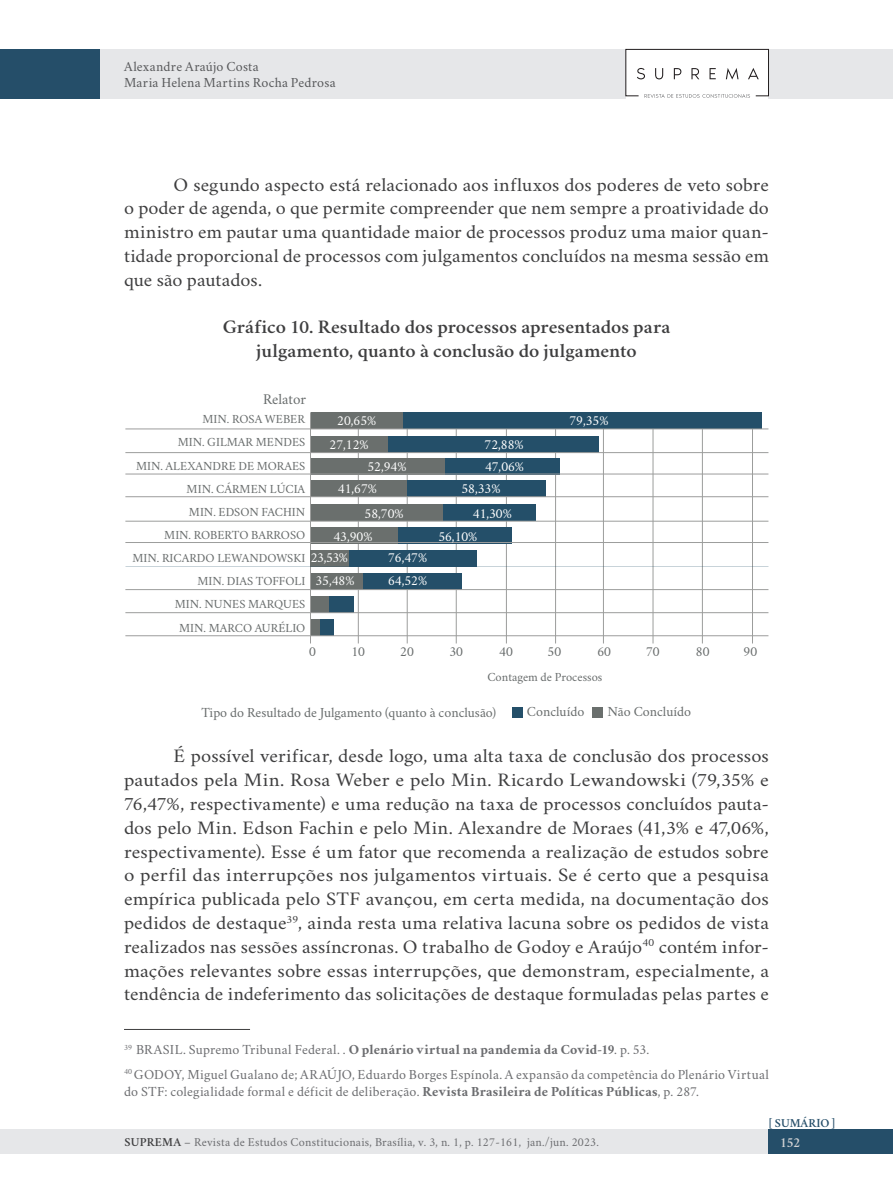
<style>
.page{position:relative;width:893px;height:1191px;background:#fff}
.page>*{position:absolute;margin:0;border:0;box-sizing:border-box;transform-origin:0 0}
.texto_corrido_pt{font:19.25px/23.8px "Crimson";color:#3e3e3f;text-align:justify;scale:1.06 1}
.texto_corrido_pt-2{font:19.25px/23.8px "Crimson";color:#3e3e3f;text-align:justify;scale:1.05 1}
.NOME_IMG_e_Tabela{font:600 19.25px/23.8px "Crimson";color:#3e3e3f;text-align:center;scale:1.05 1}
.t1{font:15.05px "Crimson";color:#686c6c}
.FOOTNOTE{font:14px/16.6px "Crimson";letter-spacing:.015em;color:#6c6d70}
.t2{font:14px "Crimson";color:#fff}
.t3{font:14px "Crimson";color:#686c6c}
.t4{font:14px/15.8px "Crimson";letter-spacing:.02em;color:#57585a}
.t5{font:600 14px "Crimson";color:#d1d2d4}
.t6{font:12.42px/23.1px "Crimson";color:#686c6c;text-align:right}
.t7{font:12.25px "Crimson";letter-spacing:.02em;color:#6c6d70}
.t8{font:600 12.25px "Crimson";color:#254e69}
.s1{font-weight:700}
.s2{font-weight:600;color:#3e3e3f}
</style>
<div class="page">
<div style="left:0;top:1129px;width:790px;height:25px;background:#e6e7e9"></div>
<div style="left:0;top:49px;width:892px;height:50px;background:#e6e7e9"></div>
<div style="left:768px;top:1129px;width:124px;height:25px;background:#254e69"></div>
<div style="left:0;top:49px;width:99px;height:50px;background:#254e69"></div>
<div style="left:626px;top:50px;width:142px;height:49px;background:#fff"></div>
<svg style="left:625px;top:48px;width:144px;height:50px"></svg>
<hr style="left:310px;top:412px;width:1px;height:231px;background:#9c9d9c">
<hr style="left:358px;top:412px;width:1px;height:231px;background:#9c9d9c">
<hr style="left:407px;top:412px;width:1px;height:231px;background:#9c9d9c">
<hr style="left:456px;top:412px;width:1px;height:231px;background:#9c9d9c">
<hr style="left:506px;top:412px;width:1px;height:231px;background:#9c9d9c">
<hr style="left:555px;top:412px;width:1px;height:231px;background:#9c9d9c">
<hr style="left:603px;top:412px;width:1px;height:231px;background:#9c9d9c">
<hr style="left:653px;top:412px;width:1px;height:231px;background:#9c9d9c">
<hr style="left:702px;top:412px;width:1px;height:231px;background:#9c9d9c">
<hr style="left:752px;top:412px;width:1px;height:231px;background:#9c9d9c">
<div style="left:311px;top:412px;width:94px;height:17px;background:#6a6f6d"></div>
<div style="left:311px;top:527px;width:88px;height:16px;background:#6a6f6d"></div>
<div style="left:311px;top:550px;width:40px;height:16px;background:#6a6f6d"></div>
<div style="left:311px;top:573px;width:53px;height:16px;background:#6a6f6d"></div>
<div style="left:311px;top:596px;width:19px;height:16px;background:#6a6f6d"></div>
<div style="left:311px;top:619px;width:9px;height:17px;background:#6a6f6d"></div>
<div style="left:320px;top:619px;width:13px;height:17px;background:#244f69"></div>
<div style="left:329px;top:596px;width:24px;height:16px;background:#244f69"></div>
<div style="left:363px;top:573px;width:98px;height:16px;background:#244f69"></div>
<div style="left:349px;top:550px;width:128px;height:16px;background:#244f69"></div>
<div style="left:398px;top:527px;width:113px;height:16px;background:#244f69"></div>
<div style="left:311px;top:436px;width:78px;height:16px;background:#6a6f6d"></div>
<div style="left:442px;top:504px;width:94px;height:17px;background:#244f69"></div>
<div style="left:444px;top:458px;width:115px;height:16px;background:#244f69"></div>
<div style="left:311px;top:458px;width:133px;height:16px;background:#6a6f6d"></div>
<div style="left:311px;top:480px;width:97px;height:17px;background:#6a6f6d"></div>
<div style="left:311px;top:504px;width:131px;height:17px;background:#6a6f6d"></div>
<div style="left:407px;top:480px;width:139px;height:17px;background:#244f69"></div>
<div style="left:388px;top:436px;width:211px;height:16px;background:#244f69"></div>
<div style="left:403px;top:412px;width:359px;height:17px;background:#244f69"></div>
<hr style="left:125px;top:428px;width:643px;height:1px;background:#9c9d9c">
<hr style="left:125px;top:452px;width:643px;height:1px;background:#9c9d9c">
<hr style="left:125px;top:474px;width:643px;height:1px;background:#9c9d9c">
<hr style="left:125px;top:496px;width:643px;height:1px;background:#9c9d9c">
<hr style="left:125px;top:521px;width:643px;height:1px;background:#9c9d9c">
<hr style="left:125px;top:542px;width:643px;height:1px;background:#9c9d9c">
<hr style="left:125px;top:589px;width:643px;height:1px;background:#9c9d9c">
<hr style="left:125px;top:612px;width:643px;height:1px;background:#9c9d9c">
<hr style="left:125px;top:635px;width:643px;height:1px;background:#9c9d9c">
<div style="left:513px;top:707px;width:10px;height:10px;background:#244f69"></div>
<div style="left:593px;top:707px;width:10px;height:10px;background:#6a6f6d"></div>
<hr style="left:124px;top:1029px;width:126px;height:1px;background:#3e3e3f">
<p class="t4" style="left:124px;top:57px;width:213px">Alexandre Araújo Costa<br>Maria Helena Martins Rocha Pedrosa</p>
<p class="texto_corrido_pt-2" style="left:124px;top:170px;width:616px;text-indent:50px">O segundo aspecto está relacionado aos influxos dos poderes de veto sobre o poder de agenda, o que permite compreender que nem sempre a proatividade do ministro em pautar uma quantidade maior de processos produz uma maior quan&shy;tidade proporcional de processos com julgamentos concluídos na mesma sessão em que são pautados.</p>
<p class="NOME_IMG_e_Tabela" style="left:223px;top:314px;width:428px">Gráfico 10. Resultado dos processos apresentados para julgamento, quanto à conclusão do julgamento</p>
<p class="t1" style="left:263px;top:387px;width:45px">Relator</p>
<p class="t6" style="left:133px;top:406px;width:174px">MIN. ROSA WEBER<br>MIN. GILMAR MENDES<br>MIN. ALEXANDRE DE MORAES<br>MIN. CÁRMEN LÚCIA<br>MIN. EDSON FACHIN<br>MIN. ROBERTO BARROSO<br>MIN. RICARDO LEWANDOWSKI<br>MIN. DIAS TOFFOLI<br>MIN. NUNES MARQUES<br>MIN. MARCO AURÉLIO</p>
<p class="t3" style="left:309px;top:640px;width:8px">0</p>
<p class="t3" style="left:351px;top:640px;width:15px">10</p>
<p class="t3" style="left:400px;top:640px;width:15px">20</p>
<p class="t3" style="left:449px;top:640px;width:15px">30</p>
<p class="t3" style="left:499px;top:640px;width:15px">40</p>
<p class="t3" style="left:548px;top:640px;width:15px">50</p>
<p class="t3" style="left:597px;top:640px;width:15px">60</p>
<p class="t3" style="left:646px;top:640px;width:15px">70</p>
<p class="t3" style="left:696px;top:640px;width:15px">80</p>
<p class="t3" style="left:744px;top:640px;width:15px">90</p>
<p class="t6" style="left:487px;top:663px;width:116px">Contagem de Processos</p>
<p class="t3" style="left:201px;top:701px;width:296px">Tipo do Resultado de Julgamento (quanto à conclusão)</p>
<p class="t3" style="left:527px;top:700px;width:59px">Concluído</p>
<p class="t3" style="left:608px;top:700px;width:85px">Não Concluído</p>
<p class="t2" style="left:337px;top:409px;width:41px">20,65%</p>
<p class="t2" style="left:569px;top:409px;width:41px">79,35%</p>
<p class="t2" style="left:330px;top:433px;width:41px">27,12%</p>
<p class="t2" style="left:485px;top:433px;width:41px">72,88%</p>
<p class="t2" style="left:367px;top:455px;width:41px">52,94%</p>
<p class="t2" style="left:485px;top:455px;width:41px">47,06%</p>
<p class="t2" style="left:338px;top:477px;width:41px">41,67%</p>
<p class="t2" style="left:461px;top:477px;width:41px">58,33%</p>
<p class="t2" style="left:365px;top:502px;width:41px">58,70%</p>
<p class="t2" style="left:473px;top:502px;width:41px">41,30%</p>
<p class="t2" style="left:333px;top:525px;width:41px">43,90%</p>
<p class="t2" style="left:438px;top:525px;width:41px">56,10%</p>
<p class="t2" style="left:311px;top:546px;width:39px">23,53%</p>
<p class="t2" style="left:388px;top:546px;width:41px">76,47%</p>
<p class="t2" style="left:316px;top:569px;width:41px">35,48%</p>
<p class="t2" style="left:388px;top:569px;width:41px">64,52%</p>
<p class="texto_corrido_pt" style="left:124px;top:741px;width:610px;text-indent:50px">É possível verificar, desde logo, uma alta taxa de conclusão dos processos pautados pela Min. Rosa Weber e pelo Min. Ricardo Lewandowski (79,35% e 76,47%, respectivamente) e uma redução na taxa de processos concluídos pauta&shy;dos pelo Min. Edson Fachin e pelo Min. Alexandre de Moraes (41,3% e 47,06%, respectivamente). Esse é um fator que recomenda a realização de estudos sobre o perfil das interrupções nos julgamentos virtuais. Se é certo que a pesquisa empírica publicada pelo STF avançou, em certa medida, na documentação dos pedidos de destaque<sup>39</sup>, ainda resta uma relativa lacuna sobre os pedidos de vista realizados nas sessões assíncronas. O trabalho de Godoy e Araújo<sup>40</sup> contém infor&shy;mações relevantes sobre essas interrupções, que demonstram, especialmente, a tendência de indeferimento das solicitações de destaque formuladas pelas partes e</p>
<p class="FOOTNOTE" style="left:124px;top:1039px;width:527px"><sup>39</sup> BRASIL. Supremo Tribunal Federal. . <span class="s1">O plenário virtual na pandemia da Covid-19</span>. p. 53.</p>
<p class="FOOTNOTE" style="left:124px;top:1064px;width:646px"><sup>40</sup> GODOY, Miguel Gualano de; ARAÚJO, Eduardo Borges Espínola. A expansão da competência do Plenário Virtual do STF: colegialidade formal e déficit de deliberação. <span class="s1">Revista Brasileira de Políticas Públicas</span>, p. 287.</p>
<p class="t8" style="left:769px;top:1114px;width:68px">[ SUMÁRIO ]</p>
<p class="t7" style="left:125px;top:1132px;width:476px"><span class="s2">SUPREMA</span> – Revista de Estudos Constitucionais, Brasília, v. 3, n. 1, p. 127-161, jan./jun. 2023.</p>
<p class="t5" style="left:780px;top:1132px;width:21px">152</p>
</div>
